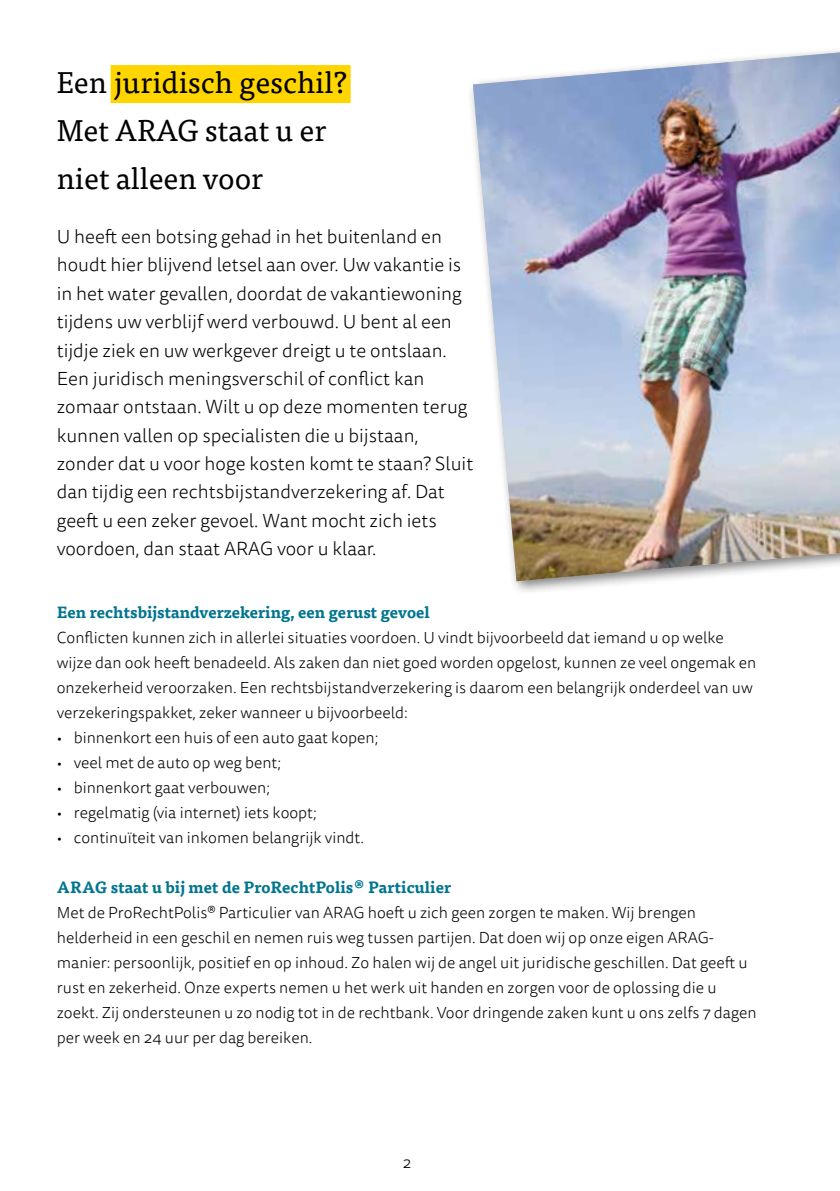
<style>
.page{position:relative;width:840px;height:1191px;background:#fff}
.page>*{position:absolute;margin:0;border:0;box-sizing:border-box;transform-origin:0 0}
.t1{font:30px/48px "Tisa OT";color:#000}
.t2{font:300 19px/28.4px "Tisa Sans OT";color:#000}
.t3{font:300 16px/25px "Tisa Sans OT";color:#000}
.t4{font:700 16px "Tisa OT";color:#00748f}
</style>
<div class="page">
<div style="left:110px;top:65px;width:240px;height:38px;background:#ffd500"></div>
<img style="left:472px;top:52px;width:367px;height:529px">
<h1 class="t1" style="left:57px;top:59px;width:291px">Een juridisch geschil?<br>Met ARAG staat u er niet alleen voor</h1>
<p class="t2" style="left:57px;top:223px;width:418px">U heeft een botsing gehad in het buitenland en houdt hier blijvend letsel aan over. Uw vakantie is in het water gevallen, doordat de vakantiewoning tijdens uw verblijf werd verbouwd. U bent al een tijdje ziek en uw werkgever dreigt u te ontslaan.<br>Een juridisch meningsverschil of conflict kan zomaar ontstaan. Wilt u op deze momenten terug kunnen vallen op specialisten die u bijstaan, zonder dat u voor hoge kosten komt te staan? Sluit dan tijdig een rechtsbijstandverzekering af. Dat geeft u een zeker gevoel. Want mocht zich iets voordoen, dan staat ARAG voor u klaar.</p>
<p class="t4" style="left:57px;top:602px;width:374px">Een rechtsbijstandverzekering, een gerust gevoel</p>
<p class="t3" style="left:57px;top:626px;width:700px">Conflicten kunnen zich in allerlei situaties voordoen. U vindt bijvoorbeeld dat iemand u op welke wijze dan ook heeft benadeeld. Als zaken dan niet goed worden opgelost, kunnen ze veel ongemak en onzekerheid veroorzaken. Een rechtsbijstandverzekering is daarom een belangrijk onderdeel van uw verzekeringspakket, zeker wanneer u bijvoorbeeld:</p>
<p class="t3" style="left:57px;top:726px;width:323px">• binnenkort een huis of een auto gaat kopen;</p>
<p class="t3" style="left:57px;top:751px;width:226px">• veel met de auto op weg bent;</p>
<p class="t3" style="left:57px;top:776px;width:214px">• binnenkort gaat verbouwen;</p>
<p class="t3" style="left:57px;top:801px;width:261px">• regelmatig (via internet) iets koopt;</p>
<p class="t3" style="left:57px;top:826px;width:308px">• continuïteit van inkomen belangrijk vindt.</p>
<p class="t4" style="left:57px;top:877px;width:396px">ARAG staat u bij met de ProRechtPolis® Particulier</p>
<p class="t3" style="left:57px;top:901px;width:701px">Met de ProRechtPolis® Particulier van ARAG hoeft u zich geen zorgen te maken. Wij brengen helderheid in een geschil en nemen ruis weg tussen partijen. Dat doen wij op onze eigen ARAG&shy;manier: persoonlijk, positief en op inhoud. Zo halen wij de angel uit juridische geschillen. Dat geeft u rust en zekerheid. Onze experts nemen u het werk uit handen en zorgen voor de oplossing die u zoekt. Zij ondersteunen u zo nodig tot in de rechtbank. Voor dringende zaken kunt u ons zelfs 7 dagen per week en 24 uur per dag bereiken.</p>
<p class="t3" style="left:402px;top:1151px;width:10px">2</p>
</div>
